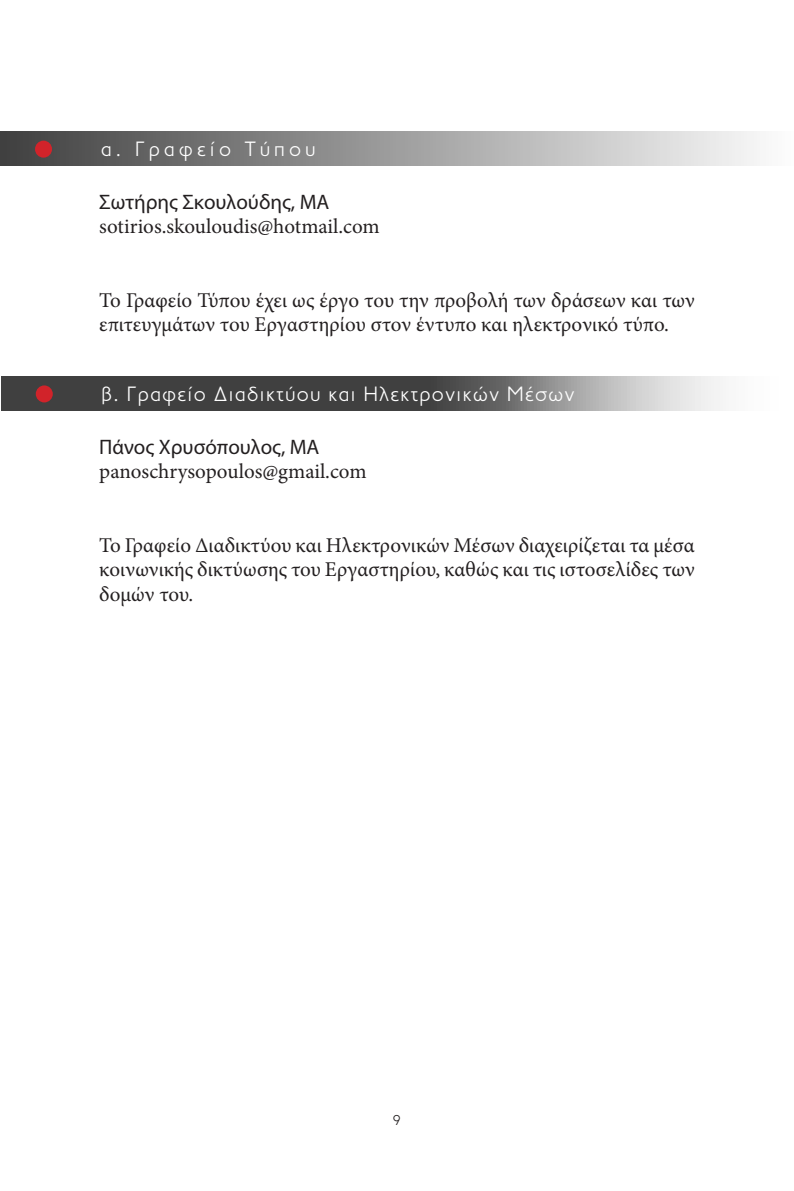
<style>
.page{position:relative;width:794px;height:1191px;background:#fff}
.page>*{position:absolute;margin:0;border:0;box-sizing:border-box;transform-origin:0 0}
.t1{font:21px/24.5px "Minion Pro";color:#231f20}
.t2{font:21px "Myriad Pro";color:#231f20}
.t3{font:300 21px "PF Transport";letter-spacing:.075em;color:#fff}
.t4{font:300 21px "PF Transport";letter-spacing:.21em;color:#fff}
.t5{font:14px "PF Universal";color:#231f20}
</style>
<div class="page">
<div style="left:0;top:131px;width:793px;height:35px;background:linear-gradient(to right,#3f3f3f,#fdfdfd)"></div>
<div style="left:35px;top:141px;width:17px;height:17px;background:#d1232a;border-radius:50%"></div>
<svg style="left:1px;top:376px;width:722px;height:35px;fill:#404040"></svg>
<div style="left:36px;top:385px;width:17px;height:17px;background:#d1232a;border-radius:50%"></div>
<p class="t4" style="left:101px;top:137px;width:216px">α. Γραφείο Τύπου</p>
<p class="t2" style="left:99px;top:189px;width:231px">Σωτήρης Σκουλούδης, ΜΑ</p>
<p class="t1" style="left:99px;top:214px;width:282px">sotirios.skouloudis@hotmail.com</p>
<p class="t1" style="left:99px;top:288px;width:597px">Το Γραφείο Τύπου έχει ως έργο του την προβολή των δράσεων και των επιτευγμάτων του Εργαστηρίου στον έντυπο και ηλεκτρονικό τύπο.</p>
<p class="t3" style="left:102px;top:382px;width:474px">β. Γραφείο Διαδικτύου και Ηλεκτρονικών Μέσων</p>
<p class="t2" style="left:99px;top:434px;width:222px">Πάνος Χρυσόπουλος, ΜΑ</p>
<p class="t1" style="left:99px;top:459px;width:269px">panoschrysopoulos@gmail.com</p>
<p class="t1" style="left:99px;top:533px;width:597px;text-align:justify">Το Γραφείο Διαδικτύου και Ηλεκτρονικών Μέσων διαχειρίζεται τα μέσα κοινωνικής δικτύωσης του Εργαστηρίου, καθώς και τις ιστοσελίδες των δομών του.</p>
<p class="t5" style="left:393px;top:1111px;width:9px">9</p>
</div>
